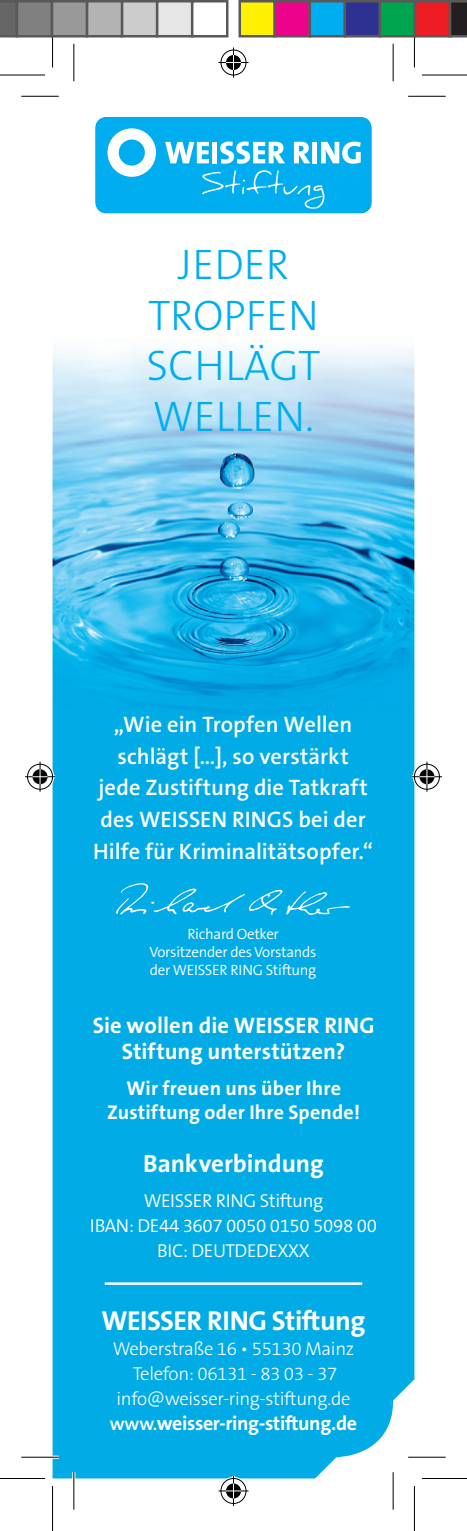
<style>
.page{position:relative;width:467px;height:1531px;background:#fff}
.page>*{position:absolute;margin:0;border:0;box-sizing:border-box;transform-origin:0 0}
.t1{font:300 43px/50.5px "The Sans B3";color:#00aeef;text-align:center}
.t2{font:700 27.5px "The Sans B7";letter-spacing:-.02em;color:#fff}
.t3{font:700 25px "The Sans B7";letter-spacing:-.005em;color:#fff}
.t4{font:600 22.5px/31.8px "The Sans B6";letter-spacing:.005em;color:#fff;text-align:center}
.t5{font:700 22.5px/25.2px "The Sans B7";letter-spacing:.005em;color:#fff;text-align:center}
.t6{font:700 20px/24px "The Sans B7";letter-spacing:.005em;color:#fff;text-align:center}
.t7{font:700 20px "The Sans B7";letter-spacing:-.02em;color:#fff}
.t8{font:300 18.75px/25px "The Sans B3";letter-spacing:-.02em;color:#fff;text-align:center}
.t9{font:300 18.75px/25px "The Sans B4";letter-spacing:-.02em;color:#fff;text-align:center}
.t10{font:300 15px/18px "The Sans B4";letter-spacing:-.02em;color:#fff;text-align:center}
.s1{font-family:"The Sans B6";font-weight:600;font-size:18.75px}
</style>
<div class="page">
<img style="left:52px;top:141px;width:362px;height:1337px">
<svg style="left:95px;top:117px;width:276px;height:97px;background:#2abbf1"></svg>
<hr style="left:105px;top:1282px;width:257px;height:3px;background:#fff">
<svg style="left:116px;top:883px;width:234px;height:32px;background:#1bb3e8"></svg>
<hr style="left:21px;top:1455px;width:38px;height:3px;background:#fff">
<hr style="left:408px;top:1455px;width:37px;height:3px;background:#fff">
<hr style="left:72px;top:1472px;width:3px;height:37px;background:#fff">
<hr style="left:391px;top:1472px;width:3px;height:37px;background:#fff">
<hr style="left:21px;top:96px;width:38px;height:1px;background:#000">
<hr style="left:408px;top:96px;width:37px;height:1px;background:#000">
<hr style="left:21px;top:1456px;width:38px;height:1px;background:#000">
<hr style="left:408px;top:1456px;width:37px;height:1px;background:#000">
<hr style="left:73px;top:44px;width:1px;height:37px;background:#000">
<hr style="left:73px;top:1472px;width:1px;height:37px;background:#000">
<hr style="left:392px;top:44px;width:1px;height:37px;background:#000">
<hr style="left:392px;top:1472px;width:1px;height:37px;background:#000">
<svg style="left:0;top:74px;width:45px;height:1px"></svg>
<svg style="left:422px;top:74px;width:44px;height:1px"></svg>
<hr style="left:0;top:75px;width:45px;height:1px;background:#000">
<hr style="left:421px;top:75px;width:45px;height:1px;background:#000">
<hr style="left:0;top:1478px;width:45px;height:1px;background:#000">
<hr style="left:421px;top:1478px;width:45px;height:1px;background:#000">
<hr style="left:52px;top:22px;width:1px;height:45px;background:#000">
<hr style="left:52px;top:1486px;width:1px;height:45px;background:#000">
<hr style="left:413px;top:22px;width:1px;height:45px;background:#000">
<hr style="left:413px;top:1486px;width:1px;height:45px;background:#000">
<div style="left:219px;top:48px;width:28px;height:29px;border:3px solid #fff;border-radius:50%"></div>
<hr style="left:218px;top:61px;width:30px;height:3px;background:#fff">
<hr style="left:232px;top:48px;width:3px;height:30px;background:#fff">
<div style="left:224px;top:53px;width:18px;height:19px;border:3px solid #fff;border-radius:50%"></div>
<div style="left:220px;top:50px;width:26px;height:25px;border:1px solid #000;border-radius:50%"></div>
<hr style="left:218px;top:62px;width:30px;height:1px;background:#000">
<hr style="left:233px;top:48px;width:1px;height:30px;background:#000">
<svg style="left:226px;top:55px;width:15px;height:15px"></svg>
<div style="left:219px;top:1477px;width:28px;height:28px;border:3px solid #fff;border-radius:50%"></div>
<hr style="left:218px;top:1489px;width:30px;height:3px;background:#fff">
<hr style="left:232px;top:1476px;width:3px;height:30px;background:#fff">
<div style="left:224px;top:1482px;width:18px;height:18px;border:3px solid #fff;border-radius:50%"></div>
<div style="left:220px;top:1478px;width:26px;height:25px;border:1px solid #000;border-radius:50%"></div>
<hr style="left:218px;top:1490px;width:30px;height:1px;background:#000">
<hr style="left:233px;top:1476px;width:1px;height:30px;background:#000">
<svg style="left:226px;top:1483px;width:15px;height:15px"></svg>
<div style="left:26px;top:763px;width:28px;height:28px;border:3px solid #fff;border-radius:50%"></div>
<hr style="left:25px;top:775px;width:30px;height:3px;background:#fff">
<svg style="left:38px;top:762px;width:4px;height:30px"></svg>
<div style="left:31px;top:768px;width:18px;height:18px;border:3px solid #fff;border-radius:50%"></div>
<div style="left:27px;top:764px;width:26px;height:25px;border:1px solid #000;border-radius:50%"></div>
<hr style="left:25px;top:776px;width:30px;height:1px;background:#000">
<hr style="left:40px;top:762px;width:1px;height:30px;background:#000">
<svg style="left:33px;top:769px;width:15px;height:15px"></svg>
<div style="left:412px;top:763px;width:28px;height:28px;border:3px solid #fff;border-radius:50%"></div>
<hr style="left:411px;top:775px;width:30px;height:3px;background:#fff">
<hr style="left:425px;top:762px;width:3px;height:30px;background:#fff">
<div style="left:417px;top:768px;width:18px;height:18px;border:3px solid #fff;border-radius:50%"></div>
<div style="left:414px;top:764px;width:25px;height:25px;border:1px solid #000;border-radius:50%"></div>
<hr style="left:411px;top:776px;width:30px;height:1px;background:#000">
<hr style="left:426px;top:762px;width:1px;height:30px;background:#000">
<svg style="left:419px;top:769px;width:15px;height:15px"></svg>
<svg style="left:0;top:0;width:16px;height:38px"></svg>
<div style="left:17px;top:1px;width:35px;height:35px;background:#808080"></div>
<div style="left:16px;top:0;width:37px;height:38px;border:2px solid #595959"></div>
<div style="left:52px;top:1px;width:35px;height:35px;background:#999"></div>
<div style="left:51px;top:0;width:37px;height:38px;border:2px solid #595959"></div>
<div style="left:87px;top:1px;width:35px;height:35px;background:#b3b3b3"></div>
<div style="left:86px;top:0;width:37px;height:38px;border:2px solid #595959"></div>
<div style="left:122px;top:1px;width:35px;height:35px;background:#ccc"></div>
<div style="left:121px;top:0;width:37px;height:38px;border:2px solid #595959"></div>
<div style="left:157px;top:1px;width:35px;height:35px;background:#e6e6e6"></div>
<div style="left:156px;top:0;width:37px;height:38px;border:2px solid #595959"></div>
<div style="left:191px;top:0;width:37px;height:38px;border:2px solid #595959"></div>
<div style="left:239px;top:1px;width:35px;height:35px;background:#fff101"></div>
<div style="left:238px;top:0;width:38px;height:38px;border:2px solid #595959"></div>
<div style="left:274px;top:1px;width:35px;height:35px;background:#ed028c"></div>
<div style="left:273px;top:0;width:38px;height:38px;border:2px solid #595959"></div>
<div style="left:309px;top:1px;width:35px;height:35px;background:#00aeef"></div>
<div style="left:308px;top:0;width:38px;height:38px;border:2px solid #595959"></div>
<div style="left:344px;top:1px;width:35px;height:35px;background:#2e3092"></div>
<div style="left:343px;top:0;width:38px;height:38px;border:2px solid #595959"></div>
<div style="left:379px;top:1px;width:35px;height:35px;background:#00a54f"></div>
<div style="left:378px;top:0;width:38px;height:38px;border:2px solid #595959"></div>
<div style="left:414px;top:1px;width:35px;height:35px;background:#ee1d23"></div>
<div style="left:413px;top:0;width:38px;height:38px;border:2px solid #595959"></div>
<svg style="left:448px;top:0;width:18px;height:38px"></svg>
<h1 class="t1" style="left:146px;top:241px;width:175px">JEDER<br>TROPFEN<br>SCHLÄGT<br>WELLEN.</h1>
<p class="t4" style="left:93px;top:709px;width:281px">„Wie ein Tropfen Wellen schlägt […], so verstärkt<br>jede Zustiftung die Tatkraft des WEISSEN RINGS bei der<br>Hilfe für Kriminalitätsopfer.“</p>
<p class="t10" style="left:149px;top:925px;width:168px">Richard Oetker<br>Vorsitzender des Vorstands der WEISSER RING Stiftung</p>
<p class="t5" style="left:93px;top:1014px;width:283px">Sie wollen die WEISSER RING<br>Stiftung unterstützen?</p>
<p class="t6" style="left:107px;top:1076px;width:254px">Wir freuen uns über Ihre<br>Zustiftung oder Ihre Spende!</p>
<p class="t3" style="left:143px;top:1150px;width:182px">Bankverbindung</p>
<p class="t9" style="left:90px;top:1189px;width:288px">WEISSER RING Stiftung<br>IBAN: DE44 3607 0050 0150 5098 00<br>BIC: DEUTDEDEXXX</p>
<p class="t2" style="left:101px;top:1306px;width:265px">WEISSER RING Stiftung</p>
<p class="t8" style="left:113px;top:1337px;width:243px">Weberstraße 16 • 55130 Mainz<br>Telefon: 06131 - 83 03 - 37 info@weisser-ring-stiftung.de</p>
<p class="t7" style="left:110px;top:1412px;width:248px"><span class="s1">www.</span>weisser-ring-stiftung.de</p>
</div>
